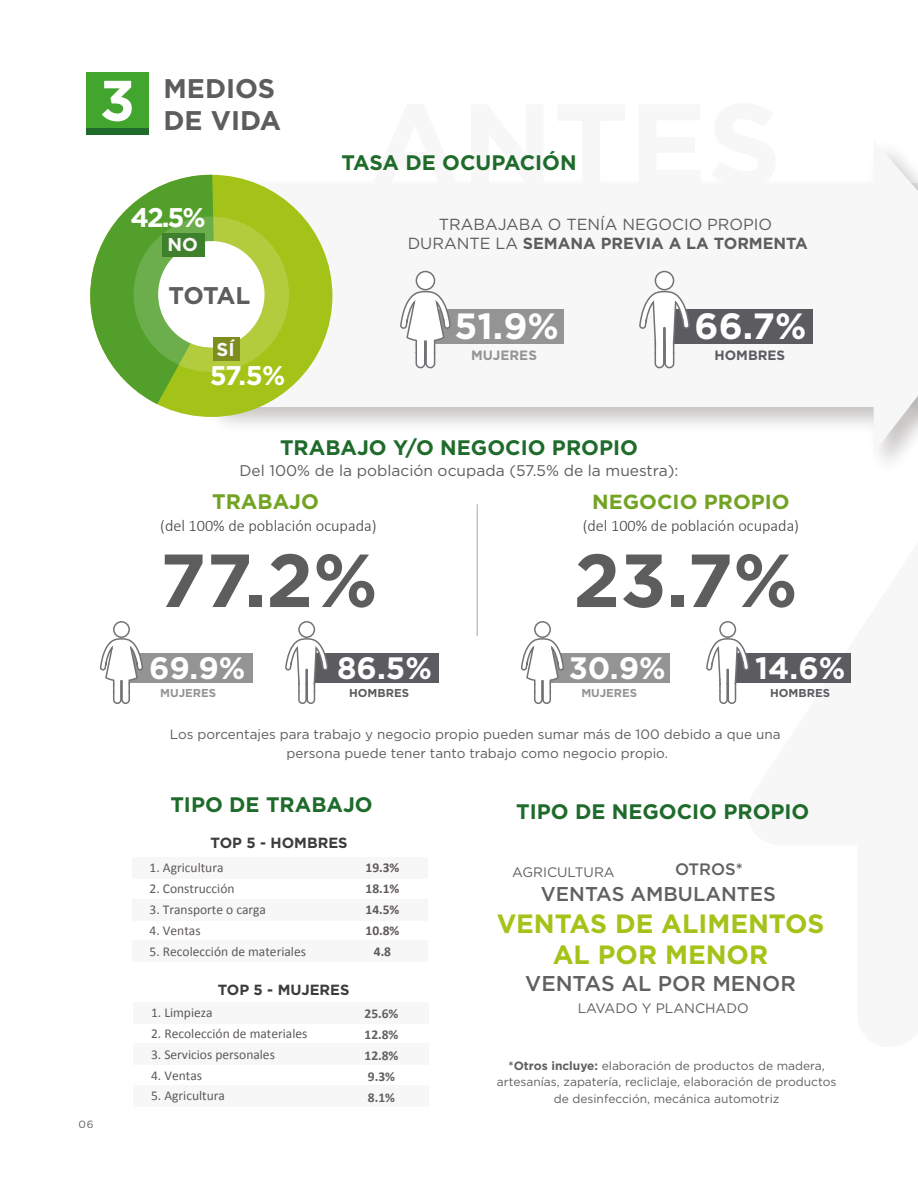
<style>
.page{position:relative;width:918px;height:1188px;background:#fff}
.page>*{position:absolute;margin:0;border:0;box-sizing:border-box;transform-origin:0 0}
.t1{font:700 75px "Gotham";color:#5d5d5d}
.t2{font:700 36.45px "Gotham";color:#fff}
.t3{font:700 30.9px "Gotham";color:#fff}
.t4{font:700 27px/32.4px "Gotham";color:#5e5d5d;text-align:right}
.t5{font:700 27px "Gotham";color:#fff}
.t6{font:700 26.4px/30.6px "Gotham";color:#a4c319;text-align:center}
.t7{font:700 24.15px "Gotham";letter-spacing:-.03em;color:#5e5d5d}
.t8{font:500 21.45px "Gotham";color:#606060}
.t9{font:700 21px "Gotham";color:#1f6b2b}
.t10{font:700 21px "Gotham";color:#72a323}
.t11{font:700 20.4px "Gotham";color:#72a323}
.t12{font:500 19.95px "Gotham";color:#606060}
.t13{font:700 18.6px "Gotham";color:#f7f7f8}
.t14{font:500 16.5px "Gotham";color:#606060}
.t15{font:300 16.2px "Calibri";color:#434041}
.t16{font:16.05px/19.2px "Gotham";color:#5d5d5d;text-align:center}
.t17{font:15.45px "Gotham";color:#5d5d5d}
.t18{font:700 14.7px "Gotham";color:#3c3c3b}
.t19{font:13.65px "Gotham";color:#606060}
.t20{font:13.5px "Calibri";color:#5f595c}
.t21{font:13.5px/19.5px "Gotham";color:#5d5d5d;text-align:center}
.t22{font:700 13.5px/20.9px "Calibri";color:#5f595c;text-align:center}
.t23{font:700 13.5px/20.9px "Calibri";color:#606060}
.t24{font:700 13.5px "Gotham";color:#949494}
.t25{font:700 13.5px "Gotham";color:#5c5b5f}
.t26{font:12px/16.5px "Gotham";color:#606060;text-align:center}
.t27{font:700 11.4px "Gotham";color:#949494}
.t28{font:700 11.4px "Gotham";color:#5c5b5f}
.t29{font:10.5px "Gotham";color:#606060}
.s1{font-weight:700}
</style>
<div class="page">
<svg style="left:211px;top:151px;width:707px;height:302px"></svg>
<div style="left:90px;top:175px;width:242px;height:242px;background:#a4c319;border-radius:50%"></div>
<svg style="left:90px;top:175px;width:125px;height:229px"></svg>
<div style="left:86px;top:72px;width:62px;height:63px;background:#42a62e"></div>
<div style="left:86px;top:129px;width:62px;height:6px;background:#1f6b2b"></div>
<div style="left:425px;top:309px;width:139px;height:34px;background:#949494"></div>
<div style="left:670px;top:309px;width:143px;height:34px;background:#5c5b5f"></div>
<svg style="left:399px;top:270px;width:53px;height:99px"></svg>
<svg style="left:638px;top:270px;width:53px;height:135px"></svg>
<div style="left:121px;top:654px;width:132px;height:29px;background:#949494"></div>
<div style="left:311px;top:654px;width:128px;height:29px;background:#5c5b5f"></div>
<svg style="left:99px;top:621px;width:45px;height:83px"></svg>
<svg style="left:285px;top:621px;width:44px;height:83px"></svg>
<div style="left:542px;top:654px;width:128px;height:29px;background:#949494"></div>
<div style="left:732px;top:654px;width:119px;height:29px;background:#5c5b5f"></div>
<svg style="left:521px;top:621px;width:44px;height:83px"></svg>
<svg style="left:706px;top:621px;width:44px;height:83px"></svg>
<svg style="left:134px;top:217px;width:155px;height:155px;background:#c8de9e"></svg>
<div style="left:213px;top:337px;width:27px;height:24px;background:#7d8d1f"></div>
<div style="left:162px;top:233px;width:43px;height:24px;background:#3f802d"></div>
<hr style="left:477px;top:504px;width:1px;height:132px;background:#c3c4ca">
<div style="left:132px;top:857px;width:295px;height:22px;background:#f7f7f8"></div>
<div style="left:132px;top:941px;width:295px;height:21px;background:#f7f7f8"></div>
<div style="left:132px;top:899px;width:295px;height:21px;background:#f7f7f8"></div>
<div style="left:133px;top:1002px;width:296px;height:21px;background:#f7f7f8"></div>
<div style="left:133px;top:1085px;width:296px;height:22px;background:#f7f7f8"></div>
<div style="left:133px;top:1044px;width:296px;height:21px;background:#f7f7f8"></div>
<h3 class="t4" style="left:100px;top:72px;width:183px">MEDIOS<br><sup>3</sup> DE VIDA</h3>
<h3 class="t5" style="left:130px;top:199px;width:77px">42.5%</h3>
<h3 class="t13" style="left:167px;top:232px;width:32px">NO</h3>
<h3 class="t7" style="left:168px;top:279px;width:84px">TOTAL</h3>
<h3 class="t13" style="left:217px;top:337px;width:20px">SÍ</h3>
<h3 class="t5" style="left:210px;top:358px;width:77px">57.5%</h3>
<h3 class="t9" style="left:341px;top:148px;width:237px">TASA DE OCUPACIÓN</h3>
<p class="t16" style="left:408px;top:214px;width:402px">TRABAJABA O TENÍA NEGOCIO PROPIO<br>DURANTE LA <span class="s1">SEMANA PREVIA A LA TORMENTA</span></p>
<h2 class="t2" style="left:455px;top:302px;width:106px">51.9%</h2>
<h2 class="t2" style="left:695px;top:302px;width:113px">66.7%</h2>
<p class="t24" style="left:471px;top:346px;width:67px">MUJERES</p>
<p class="t25" style="left:715px;top:346px;width:72px">HOMBRES</p>
<p class="t29" style="left:78px;top:1118px;width:17px">06</p>
<h3 class="t9" style="left:280px;top:434px;width:359px">TRABAJO Y/O NEGOCIO PROPIO</h3>
<p class="t17" style="left:239px;top:460px;width:441px">Del 100% de la población ocupada (57.5% de la muestra):</p>
<h3 class="t10" style="left:212px;top:488px;width:108px">TRABAJO</h3>
<h3 class="t11" style="left:592px;top:488px;width:199px">NEGOCIO PROPIO</h3>
<p class="t15" style="left:160px;top:516px;width:218px">(del 100% de población ocupada)</p>
<p class="t15" style="left:583px;top:516px;width:218px">(del 100% de población ocupada)</p>
<h1 class="t1" style="left:160px;top:531px;width:220px">77.2%</h1>
<h1 class="t1" style="left:574px;top:531px;width:226px">23.7%</h1>
<h3 class="t3" style="left:149px;top:648px;width:98px">69.9%</h3>
<h3 class="t3" style="left:337px;top:648px;width:96px">86.5%</h3>
<p class="t27" style="left:160px;top:685px;width:57px">MUJERES</p>
<p class="t28" style="left:349px;top:685px;width:61px">HOMBRES</p>
<h3 class="t3" style="left:569px;top:648px;width:99px">30.9%</h3>
<h3 class="t3" style="left:755px;top:648px;width:92px">14.6%</h3>
<p class="t27" style="left:581px;top:685px;width:57px">MUJERES</p>
<p class="t28" style="left:770px;top:685px;width:61px">HOMBRES</p>
<p class="t21" style="left:170px;top:724px;width:612px">Los porcentajes para trabajo y negocio propio pueden sumar más de 100 debido a que una persona puede tener tanto trabajo como negocio propio.</p>
<h3 class="t9" style="left:170px;top:790px;width:204px">TIPO DE TRABAJO</h3>
<h3 class="t9" style="left:516px;top:798px;width:295px">TIPO DE NEGOCIO PROPIO</h3>
<p class="t18" style="left:211px;top:833px;width:139px">TOP 5 - HOMBRES</p>
<p class="t20" style="left:150px;top:859px;width:75px">1. Agricultura</p>
<p class="t20" style="left:150px;top:880px;width:87px">2. Construcción</p>
<p class="t20" style="left:150px;top:901px;width:118px">3. Transporte o carga</p>
<p class="t20" style="left:150px;top:922px;width:53px">4. Ventas</p>
<p class="t20" style="left:150px;top:943px;width:158px">5. Recolección de materiales</p>
<p class="t18" style="left:218px;top:980px;width:133px">TOP 5 - MUJERES</p>
<p class="t20" style="left:151px;top:1004px;width:63px">1. Limpieza</p>
<p class="t20" style="left:151px;top:1025px;width:158px">2. Recolección de materiales</p>
<p class="t20" style="left:151px;top:1046px;width:125px">3. Servicios personales</p>
<p class="t20" style="left:151px;top:1067px;width:53px">4. Ventas</p>
<p class="t20" style="left:151px;top:1088px;width:75px">5. Agricultura</p>
<p class="t22" style="left:365px;top:857px;width:35px">19.3%<br>18.1%<br>14.5%<br>10.8%<br>4.8</p>
<p class="t23" style="left:365px;top:1003px;width:35px">25.6%<br>12.8%<br>12.8%<br>9.3%<br>8.1%</p>
<p class="t19" style="left:512px;top:864px;width:104px">AGRICULTURA</p>
<p class="t14" style="left:675px;top:858px;width:69px">OTROS*</p>
<h3 class="t12" style="left:541px;top:881px;width:237px">VENTAS AMBULANTES</h3>
<h3 class="t6" style="left:496px;top:908px;width:330px">VENTAS DE ALIMENTOS<br>AL POR MENOR</h3>
<h3 class="t8" style="left:525px;top:970px;width:272px">VENTAS AL POR MENOR</h3>
<p class="t19" style="left:578px;top:999px;width:173px">LAVADO Y PLANCHADO</p>
<p class="t26" style="left:497px;top:1057px;width:341px"><span class="s1">*Otros incluye:</span> elaboración de productos de madera, artesanías, zapatería, recliclaje, elaboración de productos de desinfección, mecánica automotriz</p>
</div>
